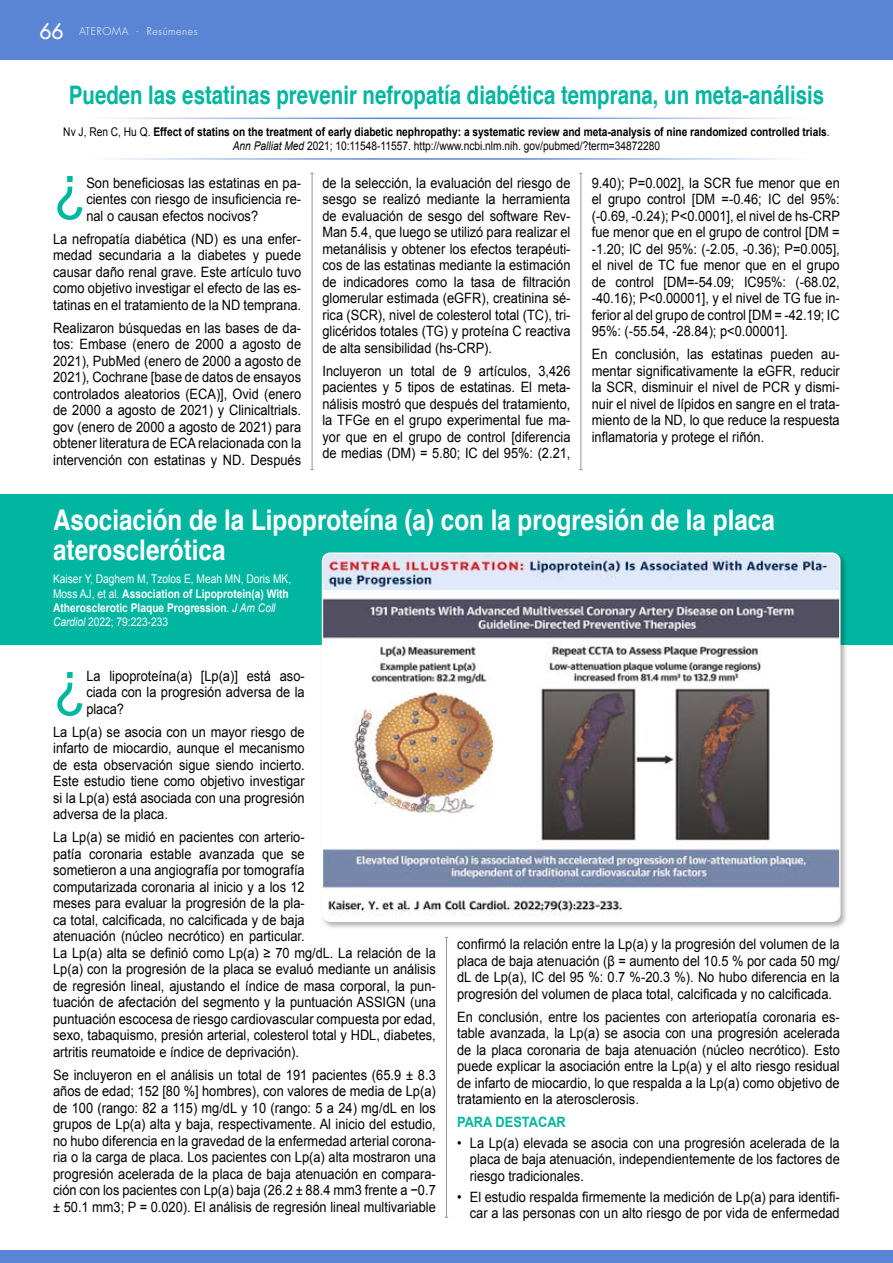
<style>
.page{position:relative;width:893px;height:1263px;background:#fff}
.page>*{position:absolute;margin:0;border:0;box-sizing:border-box;transform-origin:0 0}
.t1{font:60.3px "Arial";color:#00b6a0;scale:.9 1}
.t2{font:700 28.5px/30px "Helvetica";color:#fff;scale:.85 1}
.t3{font:700 25.5px "Helvetica";color:#00b6a0;scale:.8 1}
.t4{font:14.25px/16.5px "Arial";color:#000;text-align:justify;scale:.9 1}
.t5{font:700 14.25px "Arial";color:#00b6a0;scale:.9 1}
.t6{font:700 12px/14.4px "Arial";color:#000;text-align:center;scale:.85 1}
.t7{font:12px/14.4px "Arial";color:#fff;scale:.85 1}
.t8{font:300 10.5px "Futura Std";letter-spacing:.05em;color:#fff}
.s1{font-weight:500;font-size:21px}
.s2{font-weight:400}
.s3{font-weight:400;font-style:italic}
.s4{font-weight:700}
.s5{font-style:italic}
</style>
<div class="page">
<div style="left:0;top:0;width:892px;height:60px;background:#5a85d5"></div>
<div style="left:0;top:1250px;width:892px;height:13px;background:#5a85d5"></div>
<div style="left:0;top:494px;width:893px;height:151px;background:#00b6a0"></div>
<hr style="left:85px;top:118px;width:723px;height:1px;background:#5a85d5">
<hr style="left:85px;top:158px;width:723px;height:2px;background:#5a85d5">
<div style="left:320px;top:551px;width:528px;height:378px;background:#000;opacity:.3"></div>
<img style="left:322px;top:553px;width:518px;height:368px">
<hr style="left:580px;top:173px;width:1px;height:297px;background:#939598">
<hr style="left:312px;top:173px;width:1px;height:297px;background:#939598">
<hr style="left:446px;top:937px;width:1px;height:280px;background:#939598">
<p class="t8" style="left:40px;top:25px;width:160px"><span class="s1">66</span> ATEROMA - Resúmenes</p>
<h3 class="t3" style="left:69px;top:75px;width:945px">Pueden las estatinas prevenir nefropatía diabética temprana, un meta-análisis</h3>
<p class="t6" style="left:63px;top:125px;width:903px"><span class="s2">Nv J, Ren C, Hu Q.</span> Effect of statins on the treatment of early diabetic nephropathy: a systematic review and meta-analysis of nine randomized controlled trials<span class="s2">.<br></span><span class="s3">Ann Palliat Med</span> <span class="s2">2021; 10:11548-11557. http://www.ncbi.nlm.nih. gov/pubmed/?term=34872280</span></p>
<h1 class="t1" style="left:53px;top:147px;width:38px">¿</h1>
<p class="t4" style="left:86px;top:175px;width:240px">Son beneficiosas las estatinas en pa&shy;cientes con riesgo de insuficiencia re&shy;nal o causan efectos nocivos?</p>
<p class="t4" style="left:53px;top:231px;width:277px">La nefropatía diabética (ND) es una enfer&shy;medad secundaria a la diabetes y puede causar daño renal grave. Este artículo tuvo como objetivo investigar el efecto de las es&shy;tatinas en el tratamiento de la ND temprana.</p>
<p class="t4" style="left:53px;top:319px;width:277px">Realizaron búsquedas en las bases de da&shy;tos: Embase (enero de 2000 a agosto de 2021), PubMed (enero de 2000 a agosto de 2021), Cochrane [base de datos de ensayos controlados aleatorios (ECA)], Ovid (enero de 2000 a agosto de 2021) y Clinicaltrials. gov (enero de 2000 a agosto de 2021) para obtener literatura de ECA relacionada con la intervención con estatinas y ND. Después</p>
<p class="t4" style="left:322px;top:175px;width:277px">de la selección, la evaluación del riesgo de sesgo se realizó mediante la herramienta de evaluación de sesgo del software Rev-Man 5.4, que luego se utilizó para realizar el metanálisis y obtener los efectos terapéuti&shy;cos de las estatinas mediante la estimación de indicadores como la tasa de filtración glomerular estimada (eGFR), creatinina sé&shy;rica (SCR), nivel de colesterol total (TC), tri&shy;glicéridos totales (TG) y proteína C reactiva de alta sensibilidad (hs-CRP).</p>
<p class="t4" style="left:322px;top:363px;width:277px">Incluyeron un total de 9 artículos, 3,426 pacientes y 5 tipos de estatinas. El meta&shy;nálisis mostró que después del tratamiento, la TFGe en el grupo experimental fue ma&shy;yor que en el grupo de control [diferencia de medias (DM) = 5.80; IC del 95%: (2.21,</p>
<p class="t4" style="left:592px;top:175px;width:277px">9.40); P=0.002], la SCR fue menor que en el grupo control [DM =-0.46; IC del 95%: (-0.69, -0.24); P&lt;0.0001], el nivel de hs-CRP fue menor que en el grupo de control [DM = -1.20; IC del 95%: (-2.05, -0.36); P=0.005], el nivel de TC fue menor que en el grupo de control [DM=-54.09; IC95%: (-68.02, -40.16); P&lt;0.00001], y el nivel de TG fue in&shy;ferior al del grupo de control [DM = -42.19; IC 95%: (-55.54, -28.84); p&lt;0.00001].</p>
<p class="t4" style="left:592px;top:346px;width:277px">En conclusión, las estatinas pueden au&shy;mentar significativamente la eGFR, reducir la SCR, disminuir el nivel de PCR y dismi&shy;nuir el nivel de lípidos en sangre en el trata&shy;miento de la ND, lo que reduce la respuesta inflamatoria y protege el riñón.</p>
<h2 class="t2" style="left:53px;top:506px;width:850px">Asociación de la Lipoproteína (a) con la progresión de la placa aterosclerótica</h2>
<p class="t7" style="left:53px;top:572px;width:282px">Kaiser Y, Daghem M, Tzolos E, Meah MN, Doris MK, Moss AJ, et al. <span class="s4">Association of Lipoprotein(a) With Atherosclerotic Plaque Progression</span>. <span class="s5">J Am Coll Cardiol</span> 2022; 79:223-233</p>
<h1 class="t1" style="left:53px;top:643px;width:38px">¿</h1>
<p class="t4" style="left:86px;top:668px;width:244px">La lipoproteína(a) [Lp(a)] está aso&shy;ciada con la progresión adversa de la placa?</p>
<p class="t4" style="left:53px;top:724px;width:281px">La Lp(a) se asocia con un mayor riesgo de infarto de miocardio, aunque el mecanismo de esta observación sigue siendo incierto.<br>Este estudio tiene como objetivo investigar si la Lp(a) está asociada con una progresión adversa de la placa.</p>
<p class="t4" style="left:53px;top:829px;width:427px;text-align:left">La Lp(a) se midió en pacientes con arterio-<br>patía coronaria estable avanzada que se<br>sometieron a una angiografía por tomografía<br>computarizada coronaria al inicio y a los 12<br>meses para evaluar la progresión de la pla-<br>ca total, calcificada, no calcificada y de baja<br>atenuación (núcleo necrótico) en particular.<br>La Lp(a) alta se definió como Lp(a) ≥ 70 mg/dL. La relación de la Lp(a) con la progresión de la placa se evaluó mediante un análisis de regresión lineal, ajustando el índice de masa corporal, la pun&shy;tuación de afectación del segmento y la puntuación ASSIGN (una puntuación escocesa de riesgo cardiovascular compuesta por edad, sexo, tabaquismo, presión arterial, colesterol total y HDL, diabetes, artritis reumatoide e índice de deprivación).</p>
<p class="t4" style="left:53px;top:1066px;width:427px">Se incluyeron en el análisis un total de 191 pacientes (65.9 ± 8.3 años de edad; 152 [80 %] hombres), con valores de media de Lp(a) de 100 (rango: 82 a 115) mg/dL y 10 (rango: 5 a 24) mg/dL en los grupos de Lp(a) alta y baja, respectivamente. Al inicio del estudio, no hubo diferencia en la gravedad de la enfermedad arterial corona&shy;ria o la carga de placa. Los pacientes con Lp(a) alta mostraron una progresión acelerada de la placa de baja atenuación en compara&shy;ción con los pacientes con Lp(a) baja (26.2 ± 88.4 mm3 frente a −0.7 ± 50.1 mm3; P = 0.020). El análisis de regresión lineal multivariable</p>
<p class="t4" style="left:457px;top:936px;width:427px">confirmó la relación entre la Lp(a) y la progresión del volumen de la placa de baja atenuación (β = aumento del 10.5 % por cada 50 mg/ dL de Lp(a), IC del 95 %: 0.7 %-20.3 %). No hubo diferencia en la progresión del volumen de placa total, calcificada y no calcificada.</p>
<p class="t4" style="left:457px;top:1008px;width:427px">En conclusión, entre los pacientes con arteriopatía coronaria es&shy;table avanzada, la Lp(a) se asocia con una progresión acelerada de la placa coronaria de baja atenuación (núcleo necrótico). Esto puede explicar la asociación entre la Lp(a) y el alto riesgo residual de infarto de miocardio, lo que respalda a la Lp(a) como objetivo de tratamiento en la aterosclerosis.</p>
<p class="t5" style="left:457px;top:1113px;width:122px">PARA DESTACAR</p>
<p class="t4" style="left:470px;top:1135px;width:412px;text-indent:-13px">• La Lp(a) elevada se asocia con una progresión acelerada de la placa de baja atenuación, independientemente de los factores de riesgo tradicionales.</p>
<p class="t4" style="left:457px;top:1188px;width:427px;text-align:right">• El estudio respalda firmemente la medición de Lp(a) para identifi&shy;car a las personas con un alto riesgo de por vida de enfermedad</p>
</div>
